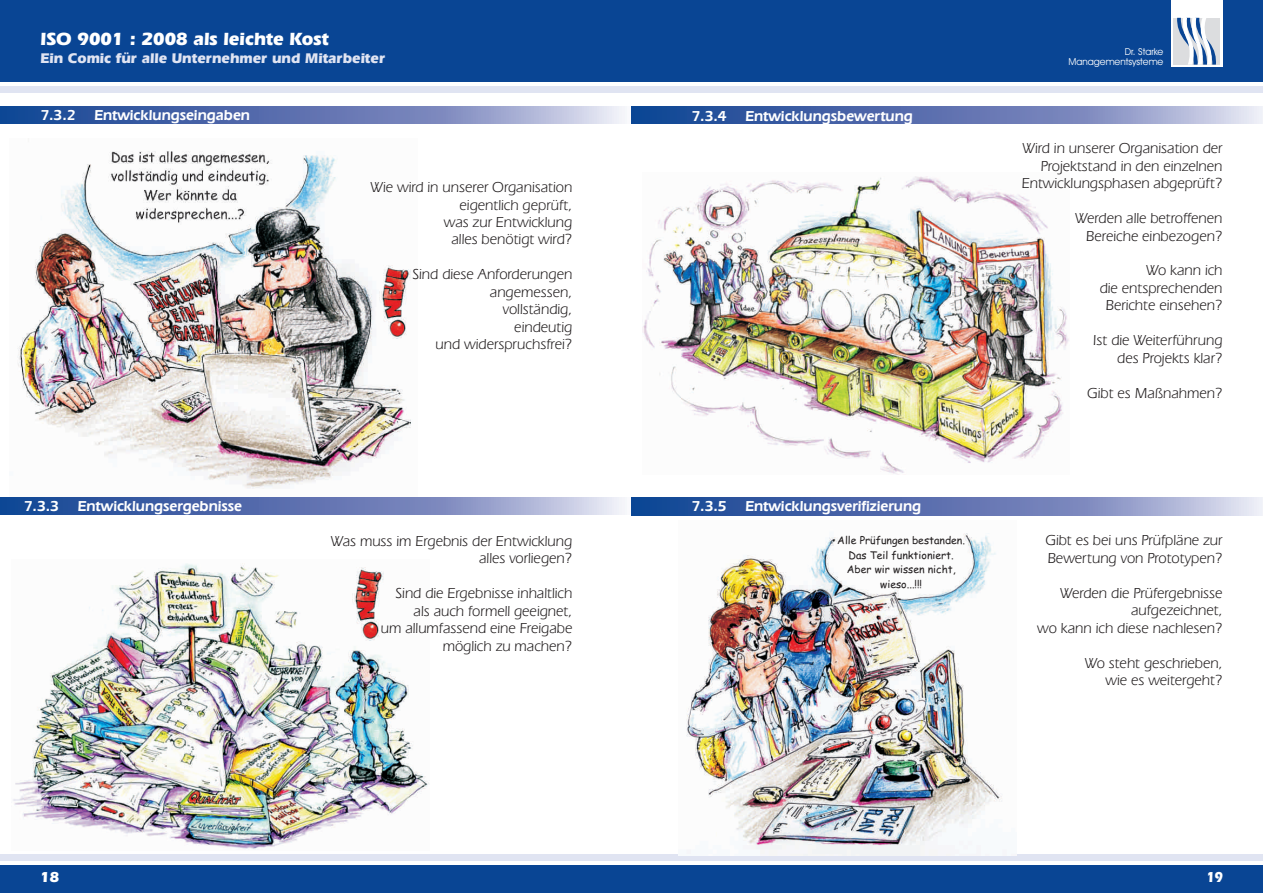
<style>
.page{position:relative;width:1263px;height:893px;background:#fff}
.page>*{position:absolute;margin:0;border:0;box-sizing:border-box;transform-origin:0 0}
.t1{font:700 18.45px "Eras IT Cby BT";color:#fff}
.t2{font:15px/17.4px "Eras IT Cby BT";color:#231f20;text-align:right}
.t3{font:700 15px "Eras IT Cby BT";color:#fff}
.t4{font:700 15px "Eras IT Cby BT";color:#fff}
.t5{font:700 15px "Eras IT Cby BT";color:#fff;scale:.87 1}
.t6{font:700 14.55px "Eras IT Cby BT";color:#e0e4f2}
.t7{font:10.5px/14.7px "Comic Sans MS";color:#231f20;text-align:center}
.t8{font:9.6px/9.9px "Avant Garde IT Cby BT";color:#fff;text-align:right}
</style>
<div class="page">
<img style="left:13px;top:563px;width:416px;height:287px">
<img style="left:353px;top:568px;width:31px;height:72px">
<img style="left:17px;top:151px;width:394px;height:338px">
<div style="left:0;top:0;width:1263px;height:85px;background:#094594"></div>
<div style="left:0;top:863px;width:1263px;height:30px;background:#094594"></div>
<div style="left:0;top:854px;width:1263px;height:9px;background:#e0e4f2"></div>
<div style="left:0;top:85px;width:1263px;height:8px;background:#e0e4f2"></div>
<hr style="left:0;top:82px;width:1263px;height:3px;background:#fff">
<hr style="left:0;top:861px;width:1263px;height:3px;background:#fff">
<div style="left:1170px;top:0;width:52px;height:67px;background:#fff"></div>
<div style="left:1173px;top:18px;width:47px;height:47px;background:#dcdddf"></div>
<svg style="left:1177px;top:18px;width:39px;height:47px"></svg>
<svg style="left:0;top:497px;width:625px;height:18px;background:#687eb7"></svg>
<svg style="left:0;top:107px;width:625px;height:17px;background:#687eb7"></svg>
<svg style="left:631px;top:107px;width:632px;height:17px;background:#667cb6"></svg>
<svg style="left:632px;top:498px;width:631px;height:17px;background:#667db6"></svg>
<img style="left:642px;top:176px;width:427px;height:298px">
<img style="left:678px;top:533px;width:339px;height:322px">
<img style="left:380px;top:265px;width:31px;height:73px">
<p class="t1" style="left:40px;top:31px;width:290px">ISO 9001 : 2008 als leichte Kost</p>
<p class="t6" style="left:40px;top:52px;width:346px">Ein Comic für alle Unternehmer und Mitarbeiter</p>
<p class="t3" style="left:40px;top:109px;width:211px">7.3.2 Entwicklungseingaben</p>
<p class="t3" style="left:24px;top:499px;width:220px">7.3.3 Entwicklungsergebnisse</p>
<p class="t2" style="left:370px;top:179px;width:203px">Wie wird in unserer Organisation eigentlich geprüft,<br>was zur Entwicklung<br>alles benötigt wird?</p>
<p class="t2" style="left:413px;top:267px;width:161px">Sind diese Anforderungen angemessen,<br>vollständig,<br>eindeutig<br>und widerspruchsfrei?</p>
<p class="t2" style="left:331px;top:533px;width:243px">Was muss im Ergebnis der Entwicklung alles vorliegen?</p>
<p class="t2" style="left:381px;top:586px;width:193px">Sind die Ergebnisse inhaltlich als auch formell geeignet,<br>um allumfassend eine Freigabe möglich zu machen?</p>
<p class="t3" style="left:691px;top:110px;width:223px">7.3.4 Entwicklungsbewertung</p>
<p class="t3" style="left:691px;top:500px;width:231px">7.3.5 Entwicklungsverifizierung</p>
<p class="t7" style="left:837px;top:534px;width:129px">Alle Prüfungen bestanden.<br>Das Teil funktioniert.<br>Aber wir wissen nicht, wieso...!!!</p>
<p class="t8" style="left:1068px;top:48px;width:96px">Dr. Starke<br>Managementsysteme</p>
<p class="t2" style="left:1022px;top:141px;width:202px">Wird in unserer Organisation der<br>Projektstand in den einzelnen<br>Entwicklungsphasen abgeprüft?</p>
<p class="t2" style="left:1075px;top:210px;width:149px">Werden alle betroffenen<br>Bereiche einbezogen?</p>
<p class="t2" style="left:1100px;top:263px;width:124px">Wo kann ich<br>die entsprechenden<br>Berichte einsehen?</p>
<p class="t2" style="left:1093px;top:333px;width:131px">Ist die Weiterführung des Projekts klar?</p>
<p class="t2" style="left:1087px;top:385px;width:137px">Gibt es Maßnahmen?</p>
<p class="t2" style="left:1045px;top:533px;width:179px;text-align:left">Gibt es bei uns Prüfpläne zur<br>Bewertung von Prototypen?</p>
<p class="t2" style="left:1037px;top:585px;width:187px">Werden die Prüfergebnisse aufgezeichnet,<br>wo kann ich diese nachlesen?</p>
<p class="t2" style="left:1085px;top:655px;width:139px">Wo steht geschrieben, wie es weitergeht?</p>
<p class="t4" style="left:40px;top:871px;width:20px">18</p>
<p class="t5" style="left:1207px;top:871px;width:20px">19</p>
</div>
